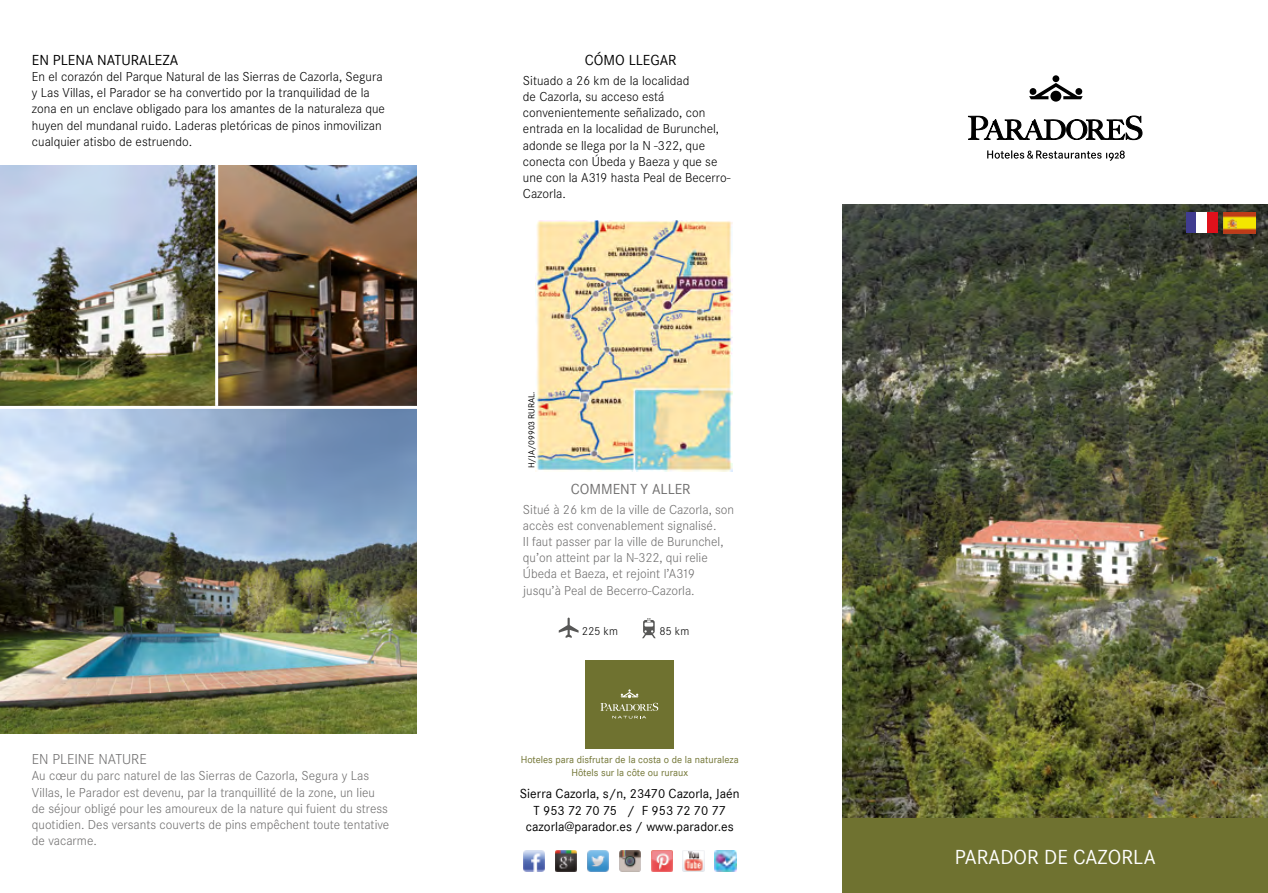
<style>
.page{position:relative;width:1268px;height:893px;background:#fff}
.page>*{position:absolute;margin:0;border:0;box-sizing:border-box;transform-origin:0 0}
.t1{font:21px "Corporate S";color:#fff}
.t2{font:15px "Corporate S";color:#000}
.t3{font:300 15px "Corporate S";color:#706f6f}
.t4{font:15px "Corporate S";color:#706f6f}
.t5{font:300 13.5px/16.2px "Corporate S";color:#000}
.t6{font:300 13.5px/16.2px "Corporate S";color:#706f6f}
.t7{font:13.5px/16.2px "Corporate S";color:#000;text-align:center}
.t8{font:300 12px "Corporate S";color:#000}
.t9{font:10.5px/12.6px "Corporate S";color:#6f7230;text-align:center}
.t10{font:9px "Corporate S";color:#000}
</style>
<div class="page">
<img style="left:0;top:166px;width:417px;height:240px">
<img style="left:842px;top:204px;width:425px;height:615px">
<img style="left:535px;top:220px;width:197px;height:251px">
<img style="left:0;top:409px;width:417px;height:325px">
<hr style="left:215px;top:160px;width:3px;height:246px;background:#fff">
<div style="left:842px;top:819px;width:425px;height:74px;background:#6f7230"></div>
<svg style="left:1029px;top:83px;width:53px;height:16px"></svg>
<div style="left:1052px;top:75px;width:7px;height:7px;background:#000;border-radius:50%"></div>
<div style="left:1029px;top:88px;width:7px;height:7px;background:#000;border-radius:50%"></div>
<div style="left:1075px;top:88px;width:6px;height:7px;background:#000;border-radius:50%"></div>
<div style="left:1050px;top:91px;width:11px;height:11px;background:#000;border-radius:50%"></div>
<svg style="left:987px;top:150px;width:137px;height:11px"></svg>
<svg style="left:968px;top:116px;width:174px;height:24px"></svg>
<img style="left:523px;top:850px;width:21px;height:21px">
<img style="left:555px;top:850px;width:21px;height:21px">
<img style="left:587px;top:850px;width:21px;height:21px">
<img style="left:619px;top:850px;width:21px;height:21px">
<img style="left:651px;top:850px;width:21px;height:21px">
<img style="left:682px;top:850px;width:22px;height:21px">
<img style="left:714px;top:850px;width:22px;height:21px">
<svg style="left:642px;top:618px;width:13px;height:20px"></svg>
<svg style="left:558px;top:618px;width:20px;height:20px"></svg>
<img style="left:1223px;top:212px;width:31px;height:21px">
<div style="left:1185px;top:212px;width:11px;height:21px;background:#403c90"></div>
<div style="left:1196px;top:212px;width:10px;height:21px;background:#fff"></div>
<div style="left:1206px;top:212px;width:11px;height:21px;background:#e0111b"></div>
<div style="left:585px;top:660px;width:88px;height:89px;background:#6f7230"></div>
<svg style="left:600px;top:689px;width:58px;height:29px"></svg>
<p class="t2" style="left:32px;top:51px;width:148px">EN PLENA NATURALEZA</p>
<p class="t5" style="left:32px;top:69px;width:354px">En el corazón del Parque Natural de las Sierras de Cazorla, Segura y Las Villas, el Parador se ha convertido por la tranquilidad de la zona en un enclave obligado para los amantes de la naturaleza que huyen del mundanal ruido. Laderas pletóricas de pinos inmovilizan cualquier atisbo de estruendo.</p>
<p class="t3" style="left:32px;top:751px;width:116px">EN PLEINE NATURE</p>
<p class="t6" style="left:32px;top:768px;width:359px">Au cœur du parc naturel de las Sierras de Cazorla, Segura y Las Villas, le Parador est devenu, par la tranquillité de la zone, un lieu de séjour obligé pour les amoureux de la nature qui fuient du stress quotidien. Des versants couverts de pins empêchent toute tentative de vacarme.</p>
<p class="t2" style="left:584px;top:51px;width:93px">CÓMO LLEGAR</p>
<p class="t5" style="left:523px;top:73px;width:209px">Situado a 26 km de la localidad<br>de Cazorla, su acceso está convenientemente señalizado, con entrada en la localidad de Burunchel, adonde se llega por la N -322, que conecta con Úbeda y Baeza y que se une con la A319 hasta Peal de Becerro-<br>Cazorla.</p>
<p class="t10" style="left:526px;top:468px;width:79px;rotate:-90deg">H/JA/09903 RURAL.</p>
<p class="t4" style="left:570px;top:480px;width:121px">COMMENT Y ALLER</p>
<p class="t6" style="left:523px;top:501px;width:213px">Situé à 26 km de la ville de Cazorla, son accès est convenablement signalisé.<br>Il faut passer par la ville de Burunchel, qu’on atteint par la N-322, qui relie Úbeda et Baeza, et rejoint l’A319 jusqu’à Peal de Becerro-Cazorla.</p>
<p class="t8" style="left:581px;top:624px;width:38px">225 km</p>
<p class="t8" style="left:659px;top:624px;width:31px">85 km</p>
<p class="t9" style="left:520px;top:753px;width:219px">Hoteles para disfrutar de la costa o de la naturaleza<br>Hôtels sur la côte ou ruraux</p>
<p class="t7" style="left:520px;top:786px;width:221px">Sierra Cazorla, s/n, 23470 Cazorla, Jaén<br>T 953 72 70 75 / F 953 72 70 77 cazorla@parador.es / www.parador.es</p>
<h1 class="t1" style="left:954px;top:845px;width:202px">PARADOR DE CAZORLA</h1>
</div>
